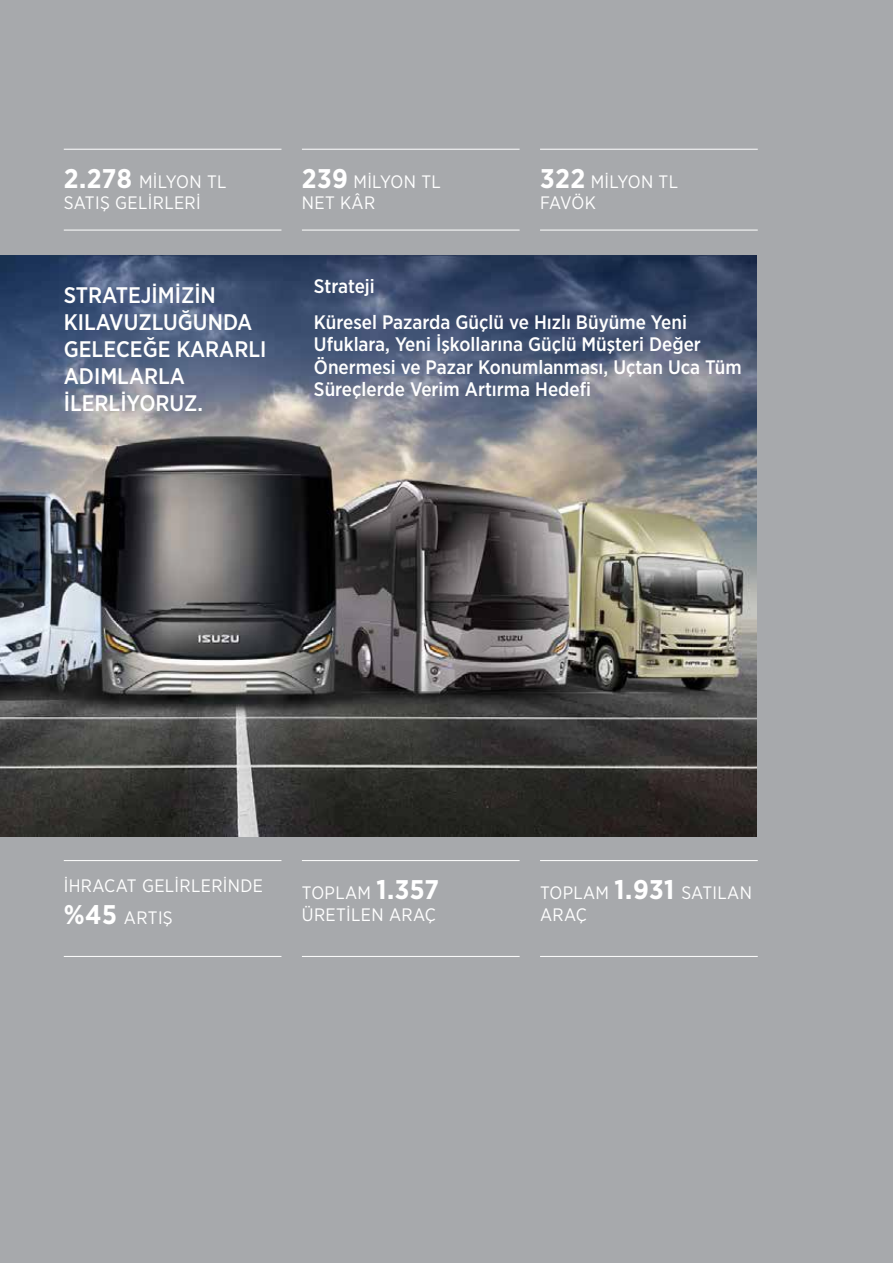
<style>
.page{position:relative;width:893px;height:1263px;background:#a7a9ac}
.page>*{position:absolute;margin:0;border:0;box-sizing:border-box;transform-origin:0 0}
.t1{font:500 22.5px/27px "Gotham Narrow";color:#fff}
.t2{font:500 19.5px/22.5px "Gotham Narrow";color:#fff}
.t3{font:18px/21.6px "Gotham Narrow";letter-spacing:.02em;color:#fff}
.t4{font:18px/21.6px "Gotham Narrow";color:#fff}
.s1{font-weight:700;font-size:27px}
</style>
<div class="page">
<img style="left:0;top:255px;width:757px;height:581px">
<hr style="left:64px;top:149px;width:217px;height:1px;background:#fff">
<hr style="left:302px;top:149px;width:218px;height:1px;background:#fff">
<hr style="left:540px;top:149px;width:218px;height:1px;background:#fff">
<hr style="left:64px;top:230px;width:217px;height:1px;background:#fff">
<hr style="left:302px;top:230px;width:218px;height:1px;background:#fff">
<hr style="left:64px;top:860px;width:217px;height:1px;background:#fff">
<hr style="left:302px;top:860px;width:218px;height:1px;background:#fff">
<hr style="left:540px;top:860px;width:218px;height:1px;background:#fff">
<hr style="left:64px;top:956px;width:217px;height:1px;background:#fff">
<hr style="left:302px;top:956px;width:218px;height:1px;background:#fff">
<hr style="left:540px;top:956px;width:218px;height:1px;background:#fff">
<hr style="left:540px;top:230px;width:218px;height:1px;background:#fff">
<p class="t3" style="left:64px;top:170px;width:164px"><span class="s1">2.278</span> MİLYON TL<br>SATIŞ GELİRLERİ</p>
<p class="t3" style="left:302px;top:170px;width:141px"><span class="s1">239</span> MİLYON TL<br>NET KÂR</p>
<p class="t4" style="left:540px;top:170px;width:140px"><span class="s1">322</span> MİLYON TL<br>FAVÖK</p>
<p class="t1" style="left:64px;top:281px;width:204px">STRATEJİMİZİN<br>KILAVUZLUĞUNDA<br>GELECEĞE KARARLI<br>ADIMLARLA<br>İLERLİYORUZ.</p>
<p class="t2" style="left:314px;top:269px;width:374px;line-height:35.2px">Strateji<br>Küresel Pazarda Güçlü ve Hızlı Büyüme Yeni</p>
<p class="t2" style="left:314px;top:333px;width:429px">Ufuklara, Yeni İşkollarına Güçlü Müşteri Değer<br>Önermesi ve Pazar Konumlanması, Uçtan Uca Tüm<br>Süreçlerde Verim Artırma Hedefi</p>
<p class="t3" style="left:64px;top:869px;width:201px;line-height:32.4px">İHRACAT GELİRLERİNDE <span class="s1">%45</span> ARTIŞ</p>
<p class="t3" style="left:302px;top:882px;width:139px">TOPLAM <span class="s1">1.357<br></span>ÜRETİLEN ARAÇ</p>
<p class="t3" style="left:540px;top:882px;width:213px">TOPLAM <span class="s1">1.931</span> SATILAN<br>ARAÇ</p>
</div>
